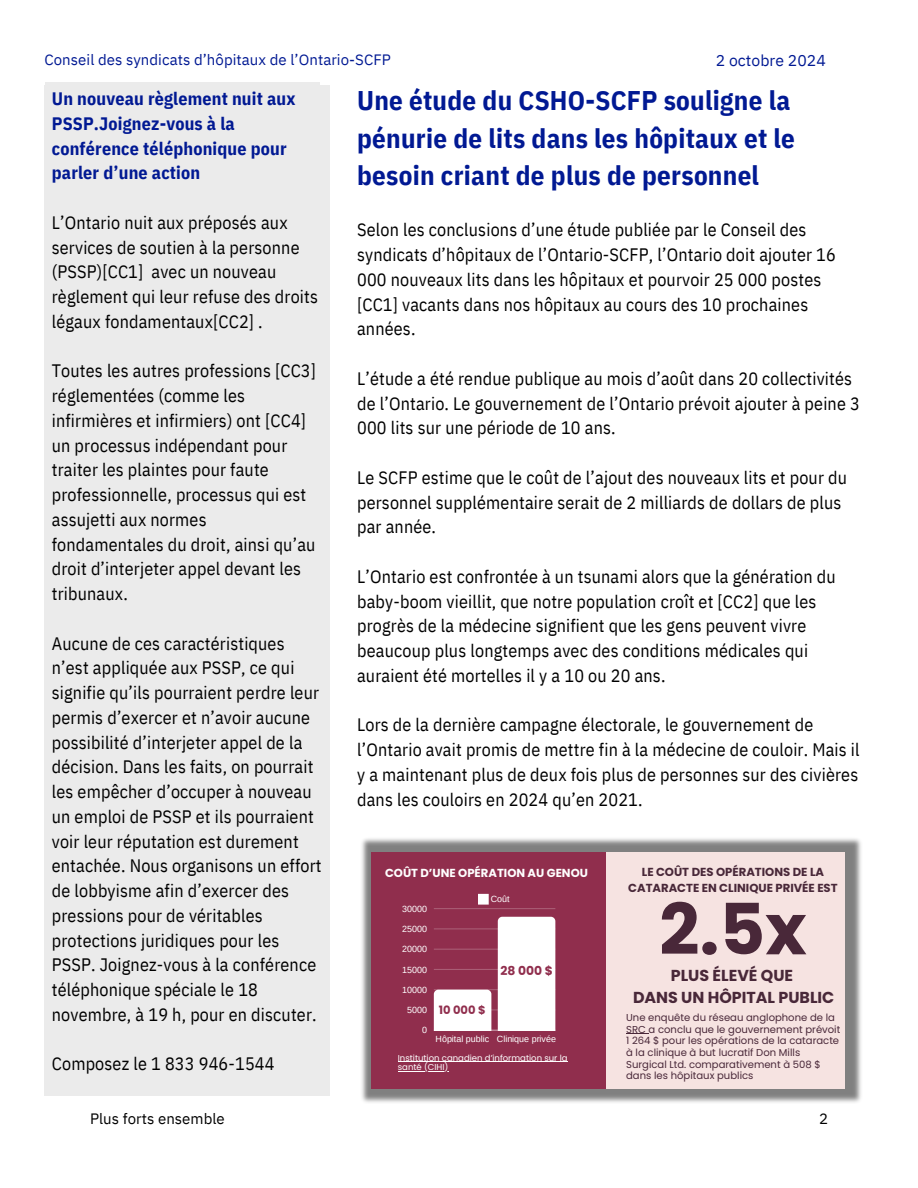
<style>
.page{position:relative;width:918px;height:1188px;background:#fff}
.page>*{position:absolute;margin:0;border:0;box-sizing:border-box;transform-origin:0 0}
.t1{font:700 70.5px "Poppins";color:#492839}
.t2{font:700 27px/37.2px "IBM Plex Sans Cond";letter-spacing:.01em;color:#011993}
.t3{font:18px/24.8px "IBM Plex Sans Cond";letter-spacing:.01em;color:#000}
.t4{font:700 18px/24.8px "IBM Plex Sans Cond";letter-spacing:.01em;color:#011993}
.t5{font:700 15.9px/21.8px "Poppins";color:#492839;text-align:center}
.t6{font:15.75px "IBM Plex Sans";letter-spacing:.005em;color:#011993}
.t7{font:15px "IBM Plex Sans";letter-spacing:.005em;color:#011993}
.t8{font:15px "IBM Plex Sans";letter-spacing:.005em;color:#000}
.t9{font:700 12.3px "Poppins";color:#902e4d}
.t10{font:700 11.7px/16px "Poppins";color:#492839;text-align:center}
.t11{font:700 11.55px "Poppins";color:#fefefe}
.t12{font:700 11.55px "Poppins";color:#902e4d}
.t13{font:10.05px/11.7px "Poppins";color:#492839}
.t14{font:9px "Arimo";color:#fff}
.t15{font:8.55px "Poppins";color:#fff}
</style>
<div class="page">
<img style="left:361px;top:838px;width:500px;height:265px">
<div style="left:371px;top:852px;width:235px;height:237px;background:#902e4d"></div>
<div style="left:607px;top:852px;width:238px;height:237px;background:#f6e3e1"></div>
<div style="left:478px;top:894px;width:11px;height:11px;background:#fff"></div>
<hr style="left:434px;top:1030px;width:121px;height:1px;background:#fff">
<hr style="left:434px;top:1010px;width:121px;height:1px;background:#fff;opacity:.25">
<hr style="left:434px;top:989px;width:121px;height:1px;background:#fff;opacity:.25">
<hr style="left:434px;top:969px;width:121px;height:1px;background:#a95d75">
<hr style="left:434px;top:949px;width:121px;height:1px;background:#a2506a">
<hr style="left:434px;top:929px;width:121px;height:1px;background:#9a425e">
<hr style="left:434px;top:908px;width:121px;height:1px;background:#a75a72">
<div style="left:434px;top:990px;width:57px;height:40px;background:#fff"></div>
<div style="left:498px;top:917px;width:57px;height:113px;background:#fff"></div>
<div style="left:44px;top:85px;width:286px;height:1011px;background:#ebebeb"></div>
<hr style="left:398px;top:1061px;width:170px;height:1px;background:#fff">
<hr style="left:398px;top:1071px;width:51px;height:1px;background:#fff">
<svg style="left:626px;top:1033px;width:23px;height:1px"></svg>
<p class="t7" style="left:44px;top:50px;width:348px">Conseil des syndicats d’hôpitaux de l’Ontario-SCFP</p>
<h5 class="t6" style="left:716px;top:49px;width:112px">2 octobre 2024</h5>
<h6 class="t4" style="left:52px;top:86px;width:245px">Un nouveau règlement nuit aux<br>PSSP.Joignez-vous à la conférence téléphonique pour parler d’une action</h6>
<h6 class="t3" style="left:52px;top:210px;width:268px">L’Ontario nuit aux préposés aux services de soutien à la personne (PSSP)[CC1] avec un nouveau règlement qui leur refuse des droits légaux fondamentaux[CC2] .</h6>
<h3 class="t3" style="left:52px;top:358px;width:266px">Toutes les autres professions [CC3] réglementées (comme les infirmières et infirmiers) ont [CC4] un processus indépendant pour traiter les plaintes pour faute professionnelle, processus qui est assujetti aux normes fondamentales du droit, ainsi qu’au droit d’interjeter appel devant les tribunaux.</h3>
<h4 class="t3" style="left:52px;top:631px;width:271px">Aucune de ces caractéristiques n’est appliquée aux PSSP, ce qui signifie qu’ils pourraient perdre leur permis d’exercer et n’avoir aucune possibilité d’interjeter appel de la décision. Dans les faits, on pourrait les empêcher d’occuper à nouveau un emploi de PSSP et ils pourraient voir leur réputation est durement entachée. Nous organisons un effort de lobbyisme afin d’exercer des pressions pour de véritables protections juridiques pour les PSSP. Joignez-vous à la conférence téléphonique spéciale le 18 novembre, à 19 h, pour en discuter.</h4>
<h4 class="t3" style="left:52px;top:1051px;width:224px">Composez le 1 833 946-1544</h4>
<p class="t8" style="left:90px;top:1108px;width:136px">Plus forts ensemble</p>
<h4 class="t2" style="left:357px;top:82px;width:439px">Une étude du CSHO-SCFP souligne la pénurie de lits dans les hôpitaux et le besoin criant de plus de personnel</h4>
<h6 class="t3" style="left:357px;top:217px;width:480px">Selon les conclusions d’une étude publiée par le Conseil des syndicats d’hôpitaux de l’Ontario-SCFP, l’Ontario doit ajouter 16<br>000 nouveaux lits dans les hôpitaux et pourvoir 25 000 postes [CC1] vacants dans nos hôpitaux au cours des 10 prochaines années.</h6>
<h2 class="t3" style="left:357px;top:366px;width:504px">L’étude a été rendue publique au mois d’août dans 20 collectivités de l’Ontario. Le gouvernement de l’Ontario prévoit ajouter à peine 3<br>000 lits sur une période de 10 ans.</h2>
<h4 class="t3" style="left:357px;top:465px;width:491px">Le SCFP estime que le coût de l’ajout des nouveaux lits et pour du personnel supplémentaire serait de 2 milliards de dollars de plus par année.</h4>
<h4 class="t3" style="left:357px;top:564px;width:480px">L’Ontario est confrontée à un tsunami alors que la génération du baby-boom vieillit, que notre population croît et [CC2] que les progrès de la médecine signifient que les gens peuvent vivre beaucoup plus longtemps avec des conditions médicales qui auraient été mortelles il y a 10 ou 20 ans.</h4>
<h4 class="t3" style="left:357px;top:712px;width:504px">Lors de la dernière campagne électorale, le gouvernement de l’Ontario avait promis de mettre fin à la médecine de couloir. Mais il y a maintenant plus de deux fois plus de personnes sur des civières dans les couloirs en 2024 qu’en 2021.</h4>
<h4 class="t11" style="left:385px;top:865px;width:204px">COÛT D’UNE OPÉRATION AU GENOU</h4>
<p class="t14" style="left:402px;top:904px;width:26px">30000</p>
<p class="t14" style="left:402px;top:924px;width:26px">25000</p>
<p class="t14" style="left:402px;top:944px;width:26px">20000</p>
<p class="t14" style="left:402px;top:964px;width:26px">15000</p>
<p class="t14" style="left:402px;top:985px;width:26px">10000</p>
<p class="t14" style="left:407px;top:1005px;width:21px">5000</p>
<p class="t14" style="left:422px;top:1025px;width:6px">0</p>
<p class="t14" style="left:491px;top:894px;width:20px">Coût</p>
<p class="t12" style="left:439px;top:1002px;width:48px">10 000 $</p>
<h1 class="t9" style="left:501px;top:962px;width:54px">28 000 $</h1>
<p class="t14" style="left:436px;top:1034px;width:122px">Hôpital public Clinique privée</p>
<h4 class="t15" style="left:398px;top:1052px;width:171px">Institution canadien d’information sur la</h4>
<p class="t15" style="left:398px;top:1061px;width:52px">santé (CIHI)</p>
<p class="t10" style="left:628px;top:864px;width:211px">LE COÛT DES OPÉRATIONS DE LA<br>CATARACTE EN CLINIQUE PRIVÉE EST</p>
<p class="t1" style="left:659px;top:880px;width:149px">2.5x</p>
<p class="t5" style="left:633px;top:965px;width:203px">PLUS ÉLEVÉ QUE<br>DANS UN HÔPITAL PUBLIC</p>
<p class="t13" style="left:626px;top:1011px;width:216px">Une enquête du réseau anglophone de la SRC a conclu que le gouvernement prévoit 1 264 $ pour les opérations de la cataracte à la clinique à but lucratif Don Mills Surgical Ltd. comparativement à 508 $ dans les hôpitaux publics</p>
<h4 class="t8" style="left:819px;top:1108px;width:10px">2</h4>
</div>
